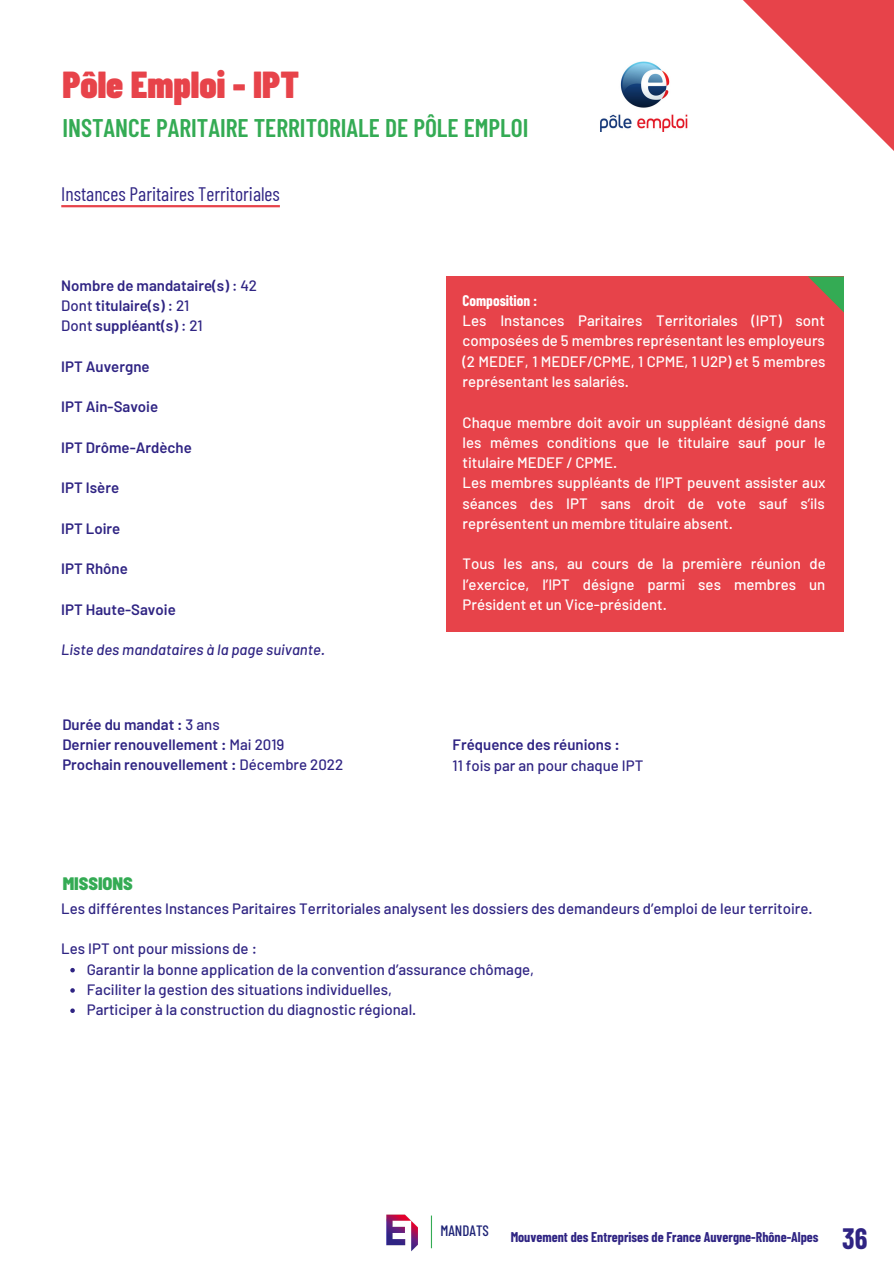
<style>
.page{position:relative;width:894px;height:1264px;background:#fff}
.page>*{position:absolute;margin:0;border:0;box-sizing:border-box;transform-origin:0 0}
.t1{font:900 37.5px "Barlow Condensed";color:#e7434a}
.t2{font:700 28.8px "Barlow Condensed";color:#2f2483}
.t3{font:600 25.5px "Barlow Condensed";color:#34ab54}
.t4{font:19.5px "Barlow Condensed";color:#2f2483}
.t5{font:900 semi-condensed 18px "Barlow";color:#34ab54}
.t6{font:500 15px/20.2px "Barlow";color:#fff;text-align:justify}
.t7{font:500 15px "Barlow";color:#2f2483}
.t8{font:600 15px "Barlow";color:#2f2483}
.t9{font:italic 500 15px "Barlow";color:#2f2483}
.t10{font:700 15px "Barlow Condensed";color:#fff}
.t11{font:500 15px "Barlow Condensed";color:#1f2477}
.t12{font:700 13.8px "Barlow Condensed";color:#2f2483}
.s1{font-weight:500}
</style>
<div class="page">
<svg style="left:743px;top:0;width:150px;height:150px"></svg>
<div style="left:446px;top:276px;width:397px;height:356px;background:#e7434a"></div>
<svg style="left:808px;top:276px;width:35px;height:36px"></svg>
<hr style="left:61px;top:205px;width:219px;height:2px;background:#e7434a">
<svg style="left:70px;top:967px;width:5px;height:5px"></svg>
<svg style="left:70px;top:988px;width:5px;height:4px"></svg>
<svg style="left:70px;top:1008px;width:5px;height:4px"></svg>
<img style="left:600px;top:61px;width:88px;height:70px">
<hr style="left:431px;top:1215px;width:1px;height:33px;background:#34ab54">
<img style="left:386px;top:1214px;width:32px;height:38px">
<p class="t1" style="left:62px;top:61px;width:238px">Pôle Emploi - IPT</p>
<p class="t3" style="left:62px;top:111px;width:467px">INSTANCE PARITAIRE TERRITORIALE DE PÔLE EMPLOI</p>
<p class="t4" style="left:61px;top:182px;width:220px">Instances Paritaires Territoriales</p>
<p class="t8" style="left:61px;top:275px;width:197px">Nombre de mandataire(s) <span class="s1">: 42</span></p>
<p class="t8" style="left:61px;top:296px;width:129px"><span class="s1">Dont</span> titulaire(s) <span class="s1">: 21</span></p>
<p class="t8" style="left:61px;top:316px;width:143px"><span class="s1">Dont</span> suppléant(s) <span class="s1">: 21</span></p>
<p class="t8" style="left:61px;top:356px;width:90px">IPT Auvergne</p>
<p class="t8" style="left:61px;top:397px;width:98px">IPT Ain-Savoie</p>
<p class="t8" style="left:61px;top:438px;width:132px">IPT Drôme-Ardèche</p>
<p class="t8" style="left:61px;top:478px;width:59px">IPT Isère</p>
<p class="t8" style="left:61px;top:519px;width:61px">IPT Loire</p>
<p class="t8" style="left:61px;top:559px;width:68px">IPT Rhône</p>
<p class="t8" style="left:61px;top:600px;width:116px">IPT Haute-Savoie</p>
<p class="t9" style="left:61px;top:640px;width:265px">Liste des mandataires à la page suivante.</p>
<p class="t8" style="left:62px;top:714px;width:159px">Durée du mandat : <span class="s1">3 ans</span></p>
<p class="t8" style="left:62px;top:735px;width:223px">Dernier renouvellement : <span class="s1">Mai 2019</span></p>
<p class="t8" style="left:62px;top:755px;width:282px">Prochain renouvellement : <span class="s1">Décembre 2022</span></p>
<p class="t5" style="left:63px;top:871px;width:72px">MISSIONS</p>
<p class="t10" style="left:462px;top:291px;width:76px">Composition :</p>
<p class="t6" style="left:462px;top:310px;width:364px">Les Instances Paritaires Territoriales (IPT) sont composées de 5 membres représentant les employeurs (2 MEDEF, 1 MEDEF/CPME, 1 CPME, 1 U2P) et 5 membres représentant les salariés.</p>
<p class="t6" style="left:462px;top:411px;width:364px">Chaque membre doit avoir un suppléant désigné dans les mêmes conditions que le titulaire sauf pour le titulaire MEDEF / CPME.</p>
<p class="t6" style="left:462px;top:472px;width:364px">Les membres suppléants de l’IPT peuvent assister aux séances des IPT sans droit de vote sauf s’ils représentent un membre titulaire absent.</p>
<p class="t6" style="left:462px;top:553px;width:364px">Tous les ans, au cours de la première réunion de l’exercice, l’IPT désigne parmi ses membres un Président et un Vice-président.</p>
<p class="t8" style="left:452px;top:735px;width:169px">Fréquence des réunions :</p>
<p class="t7" style="left:452px;top:755px;width:192px">11 fois par an pour chaque IPT</p>
<p class="t7" style="left:61px;top:898px;width:752px">Les différentes Instances Paritaires Territoriales analysent les dossiers des demandeurs d’emploi de leur territoire.</p>
<p class="t7" style="left:61px;top:939px;width:197px">Les IPT ont pour missions de :</p>
<p class="t7" style="left:87px;top:959px;width:449px">Garantir la bonne application de la convention d’assurance chômage,</p>
<p class="t7" style="left:87px;top:979px;width:307px">Faciliter la gestion des situations individuelles,</p>
<p class="t7" style="left:87px;top:1000px;width:331px">Participer à la construction du diagnostic régional.</p>
<p class="t11" style="left:440px;top:1220px;width:50px">MANDATS</p>
<p class="t2" style="left:841px;top:1220px;width:27px">36</p>
<p class="t12" style="left:510px;top:1228px;width:309px">Mouvement des Entreprises de France Auvergne-Rhône-Alpes</p>
</div>
